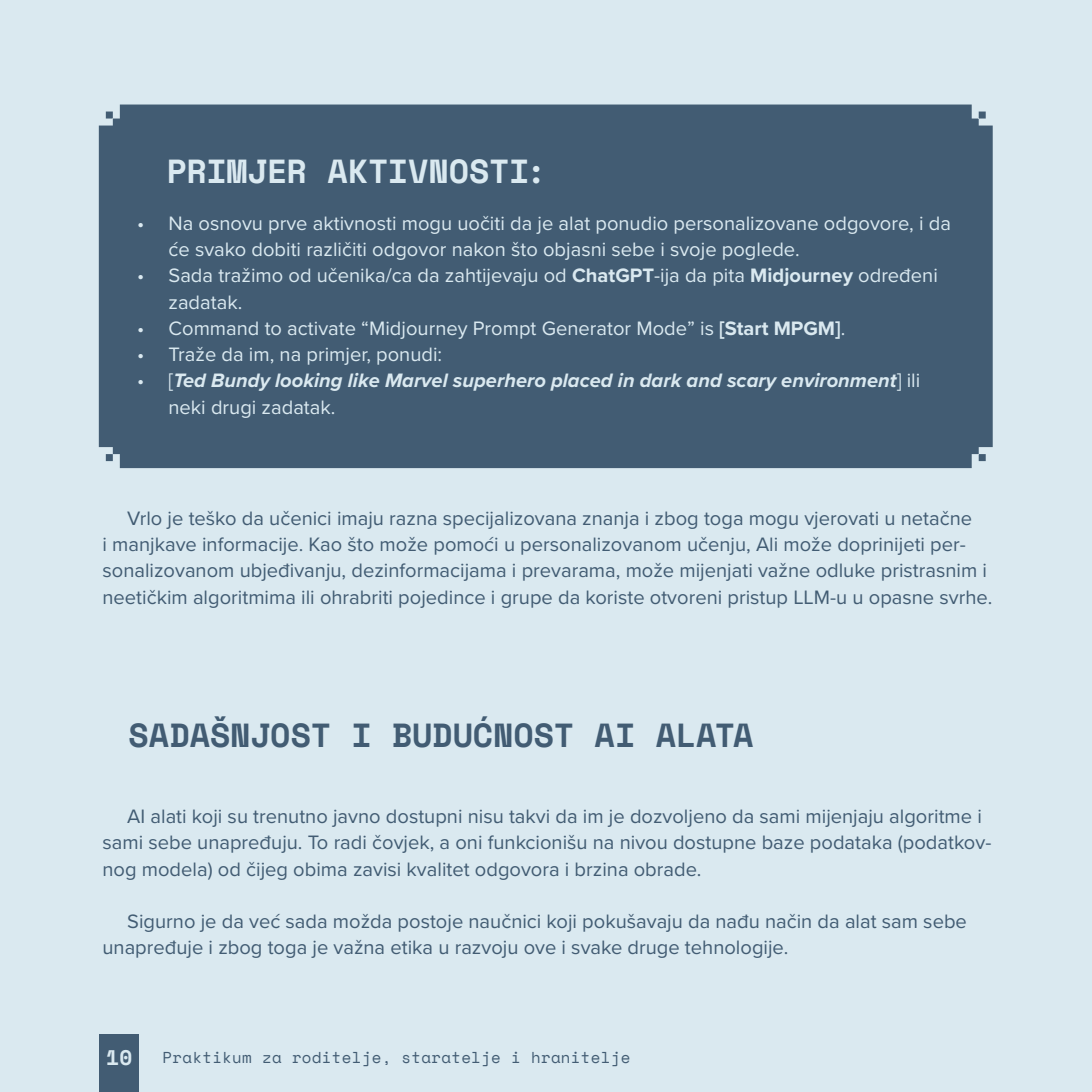
<style>
.page{position:relative;width:1092px;height:1092px;background:#fff}
.page>*{position:absolute;margin:0;border:0;box-sizing:border-box;transform-origin:0 0}
.t1{font:700 33.25px "Space Mono";letter-spacing:-.005em;color:#425c73}
.t2{font:700 33.25px "Space Mono";color:#dae9f0}
.t3{font:700 21px "Space Mono";color:#dae9f0}
.t4{font:20.12px/26.2px "Proxima Nova";color:#425c73}
.t5{font:20.12px/26.2px "Proxima Nova";color:#dae9f0}
.t6{font:italic 700 20.12px/26.2px "Proxima Nova";color:#dae9f0}
.t7{font:15.75px "Space Mono";letter-spacing:.02em;color:#425c73}
.s1{font-weight:700}
.s2{font-weight:400;font-style:normal}
</style>
<div class="page">
<div style="left:0;top:0;width:1091px;height:1091px;background:#dae9f0"></div>
<div style="left:99px;top:1034px;width:40px;height:57px;background:#425c73"></div>
<div style="left:99px;top:104px;width:893px;height:364px;background:#425c73"></div>
<h1 class="t2" style="left:167px;top:146px;width:381px">PRIMJER AKTIVNOSTI:</h1>
<p class="t5" style="left:168px;top:209px;width:784px;text-indent:-31px">• Na osnovu prve aktivnosti mogu uočiti da je alat ponudio personalizovane odgovore, i da će svako dobiti različiti odgovor nakon što objasni sebe i svoje poglede.</p>
<p class="t5" style="left:168px;top:261px;width:770px;text-indent:-31px">• Sada tražimo od učenika/ca da zahtijevaju od <span class="s1">ChatGPT</span>-ija da pita <span class="s1">Midjourney</span> određeni zadatak.</p>
<p class="t5" style="left:137px;top:314px;width:709px">• Command to activate “Midjourney Prompt Generator Mode” is <span class="s1">[Start MPGM]</span>.</p>
<p class="t5" style="left:137px;top:340px;width:306px">• Traže da im, na primjer, ponudi:</p>
<p class="t6" style="left:168px;top:367px;width:753px;text-indent:-31px"><span class="s2">• [</span>Ted Bundy looking like Marvel superhero placed in dark and scary environment<span class="s2">] ili neki drugi zadatak.</span></p>
<p class="t4" style="left:102px;top:504px;width:891px;text-indent:25px">Vrlo je teško da učenici imaju razna specijalizovana znanja i zbog toga mogu vjerovati u netačne<br>i manjkave informacije. Kao što može pomoći u personalizovanom učenju, Ali može doprinijeti per&shy;sonalizovanom ubjeđivanju, dezinformacijama i prevarama, može mijenjati važne odluke pristrasnim i neetičkim algoritmima ili ohrabriti pojedince i grupe da koriste otvoreni pristup LLM-u u opasne svrhe.</p>
<h1 class="t1" style="left:129px;top:709px;width:626px">SADAŠNJOST I BUDUĆNOST AI ALATA</h1>
<p class="t4" style="left:102px;top:802px;width:890px;text-indent:25px">AI alati koji su trenutno javno dostupni nisu takvi da im je dozvoljeno da sami mijenjaju algoritme i sami sebe unapređuju. To radi čovjek, a oni funkcionišu na nivou dostupne baze podataka (podatkov&shy;nog modela) od čijeg obima zavisi kvalitet odgovora i brzina obrade.</p>
<p class="t4" style="left:102px;top:907px;width:865px;text-indent:25px">Sigurno je da već sada možda postoje naučnici koji pokušavaju da nađu način da alat sam sebe unapređuje i zbog toga je važna etika u razvoju ove i svake druge tehnologije.</p>
<p class="t3" style="left:106px;top:1041px;width:27px">10</p>
<p class="t7" style="left:162px;top:1045px;width:469px">Praktikum za roditelje, staratelje i hranitelje</p>
</div>
